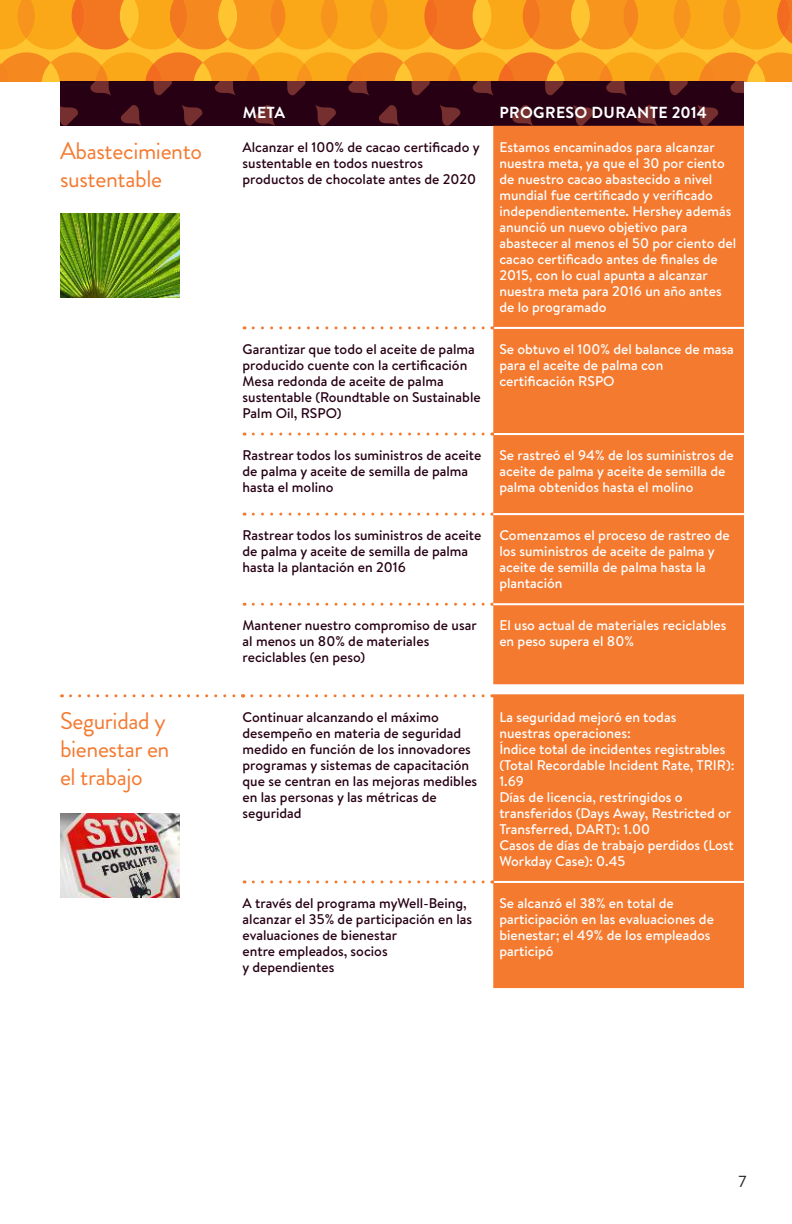
<style>
.page{position:relative;width:792px;height:1224px;background:#fff}
.page>*{position:absolute;margin:0;border:0;box-sizing:border-box;transform-origin:0 0}
.t1{font:24px/28px "Brandon Grotesque";letter-spacing:-.015em;color:#f47a30}
.t2{font:700 16px "Brandon Text";letter-spacing:.02em;color:#fff}
.t3{font:16px "Brandon Text";color:#221f1f}
.t4{font:500 14px/16px "Brandon Text";color:#fff}
.t5{font:500 14px/16px "Brandon Text";color:#270014}
</style>
<div class="page">
<svg style="left:0;top:0;width:792px;height:82px;background:#f69d1e"></svg>
<svg style="left:60px;top:82px;width:684px;height:44px;background:#330718"></svg>
<div style="left:493px;top:697px;width:251px;height:291px;background:#f47a30"></div>
<hr style="left:493px;top:881px;width:251px;height:2px;background:#fff">
<svg style="left:253px;top:880px;width:240px;height:3px"></svg>
<svg style="left:71px;top:694px;width:173px;height:3px"></svg>
<svg style="left:252px;top:694px;width:241px;height:3px"></svg>
<hr style="left:493px;top:694px;width:251px;height:3px;background:#f47a30">
<div style="left:493px;top:126px;width:251px;height:558px;background:#f47a30"></div>
<svg style="left:253px;top:513px;width:240px;height:3px"></svg>
<svg style="left:253px;top:603px;width:240px;height:3px"></svg>
<hr style="left:493px;top:513px;width:251px;height:2px;background:#fff">
<hr style="left:493px;top:603px;width:251px;height:2px;background:#fff">
<hr style="left:493px;top:433px;width:251px;height:2px;background:#fff">
<hr style="left:493px;top:327px;width:251px;height:2px;background:#fff">
<svg style="left:253px;top:326px;width:240px;height:3px"></svg>
<svg style="left:253px;top:433px;width:240px;height:3px"></svg>
<img style="left:60px;top:813px;width:120px;height:84px">
<img style="left:60px;top:213px;width:120px;height:84px">
<p class="t2" style="left:243px;top:103px;width:44px">META</p>
<p class="t2" style="left:499px;top:103px;width:209px">PROGRESO DURANTE 2014</p>
<h1 class="t1" style="left:60px;top:138px;width:144px">Abastecimiento sustentable</h1>
<p class="t5" style="left:243px;top:139px;width:239px">Alcanzar el 100% de cacao certiicado y sustentable en todos nuestros productos de chocolate antes de 2020</p>
<p class="t4" style="left:499px;top:139px;width:238px">Estamos encaminados para alcanzar nuestra meta, ya que el 30 por ciento de nuestro cacao abastecido a nivel mundial fue certiicado y veriicado independientemente. Hershey además anunció un nuevo objetivo para abastecer al menos el 50 por ciento del cacao certiicado antes de inales de 2015, con lo cual apunta a alcanzar nuestra meta para 2016 un año antes de lo programado</p>
<p class="t5" style="left:243px;top:341px;width:240px">Garantizar que todo el aceite de palma producido cuente con la certiicación<br>Mesa redonda de aceite de palma sustentable (Roundtable on Sustainable<br>Palm Oil, RSPO)</p>
<p class="t4" style="left:499px;top:341px;width:236px">Se obtuvo el 100% del balance de masa para el aceite de palma con certiicación RSPO</p>
<p class="t5" style="left:243px;top:447px;width:240px">Rastrear todos los suministros de aceite de palma y aceite de semilla de palma hasta el molino</p>
<p class="t4" style="left:499px;top:447px;width:236px">Se rastreó el 94% de los suministros de aceite de palma y aceite de semilla de palma obtenidos hasta el molino</p>
<p class="t5" style="left:243px;top:527px;width:240px">Rastrear todos los suministros de aceite de palma y aceite de semilla de palma hasta la plantación en 2016</p>
<p class="t4" style="left:499px;top:527px;width:232px">Comenzamos el proceso de rastreo de los suministros de aceite de palma y aceite de semilla de palma hasta la plantación</p>
<p class="t5" style="left:243px;top:617px;width:236px">Mantener nuestro compromiso de usar al menos un 80% de materiales reciclables (en peso)</p>
<p class="t4" style="left:499px;top:617px;width:229px">El uso actual de materiales reciclables en peso supera el 80%</p>
<h1 class="t1" style="left:60px;top:708px;width:111px">Seguridad y bienestar en el trabajo</h1>
<p class="t5" style="left:243px;top:709px;width:236px">Continuar alcanzando el máximo desempeño en materia de seguridad medido en función de los innovadores programas y sistemas de capacitación que se centran en las mejoras medibles en las personas y las métricas de seguridad</p>
<p class="t4" style="left:499px;top:709px;width:237px">La seguridad mejoró en todas<br>nuestras operaciones:<br>Índice total de incidentes registrables (Total Recordable Incident Rate, TRIR):<br>1.69<br>Días de licencia, restringidos o transferidos (Days Away, Restricted or<br>Transferred, DART): 1.00<br>Casos de días de trabajo perdidos (Lost<br>Workday Case): 0.45</p>
<p class="t5" style="left:243px;top:895px;width:231px">A través del programa myWell-Being, alcanzar el 35% de participación en las evaluaciones de bienestar<br>entre empleados, socios<br>y dependientes</p>
<p class="t4" style="left:499px;top:895px;width:216px">Se alcanzó el 38% en total de participación en las evaluaciones de bienestar; el 49% de los empleados participó</p>
<p class="t3" style="left:738px;top:1173px;width:10px">7</p>
</div>
